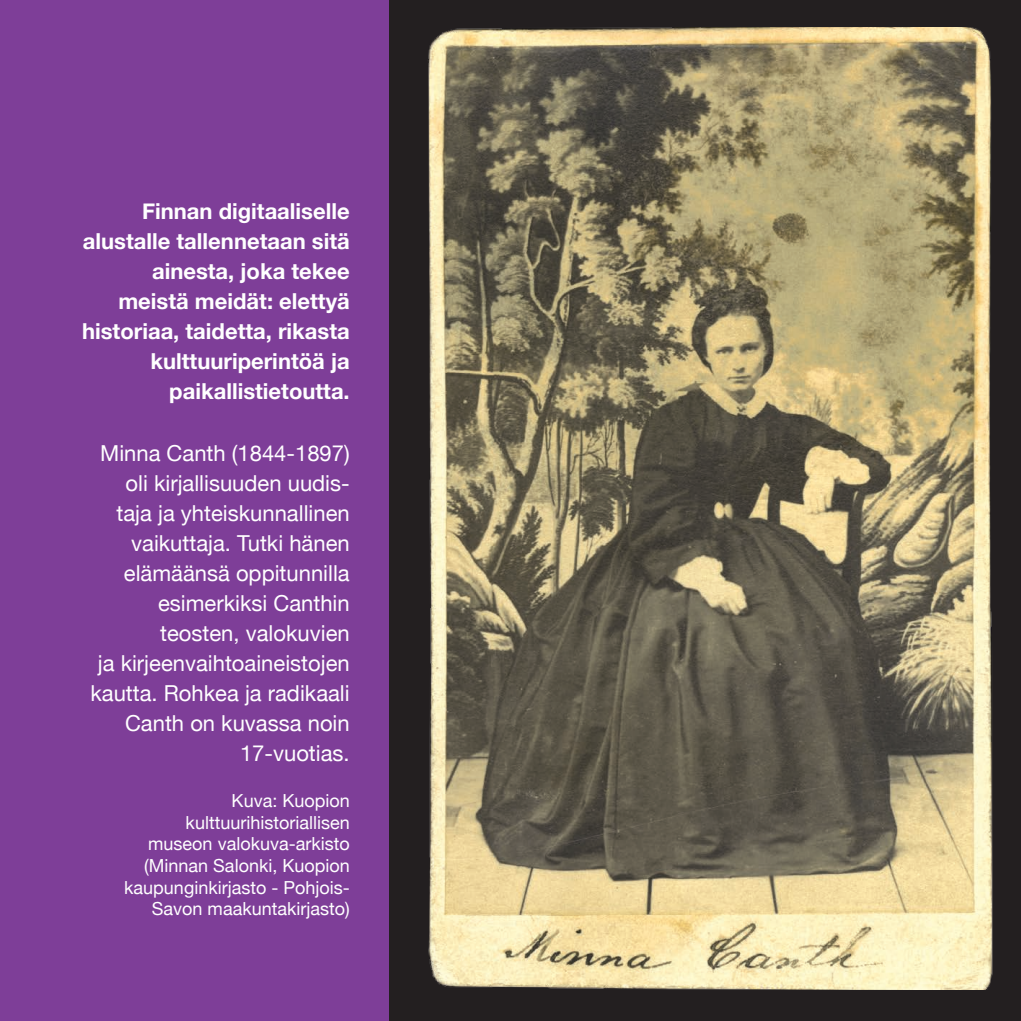
<style>
.page{position:relative;width:1021px;height:1021px;background:#fff}
.page>*{position:absolute;margin:0;border:0;box-sizing:border-box;transform-origin:0 0}
.t1{font:22px/30px "Helvetica Neue";color:#fff;text-align:right}
.t2{font:700 22px/30px "Helvetica Neue";color:#fff;text-align:right}
.t3{font:18px/21.6px "Helvetica Neue";color:#fff;text-align:right}
</style>
<div class="page">
<div style="left:0;top:0;width:1020px;height:1020px;background:#7e3e98"></div>
<div style="left:389px;top:0;width:631px;height:1020px;background:#231f20"></div>
<img style="left:428px;top:28px;width:565px;height:961px">
<p class="t2" style="left:142px;top:197px;width:209px">Finnan digitaaliselle</p>
<p class="t2" style="left:82px;top:227px;width:269px">alustalle tallennetaan sitä ainesta, joka tekee meistä meidät: elettyä historiaa, taidetta, rikasta</p>
<p class="t2" style="left:150px;top:347px;width:201px">kulttuuriperintöä ja</p>
<p class="t2" style="left:169px;top:377px;width:182px">paikallistietoutta.</p>
<p class="t1" style="left:90px;top:439px;width:261px">Minna Canth (1844-1897) oli kirjallisuuden uudis&shy;taja ja yhteiskunnallinen vaikuttaja. Tutki hänen elämäänsä oppitunnilla esimerkiksi Canthin teosten, valokuvien<br>ja kirjeenvaihtoaineistojen kautta. Rohkea ja radikaali<br>Canth on kuvassa noin<br>17-vuotias.</p>
<p class="t3" style="left:186px;top:791px;width:166px">Kuva: Kuopion kulttuurihistoriallisen</p>
<p class="t3" style="left:124px;top:834px;width:227px">museon valokuva-arkisto (Minnan Salonki, Kuopion kaupunginkirjasto - Pohjois-<br>Savon maakuntakirjasto)</p>
</div>
